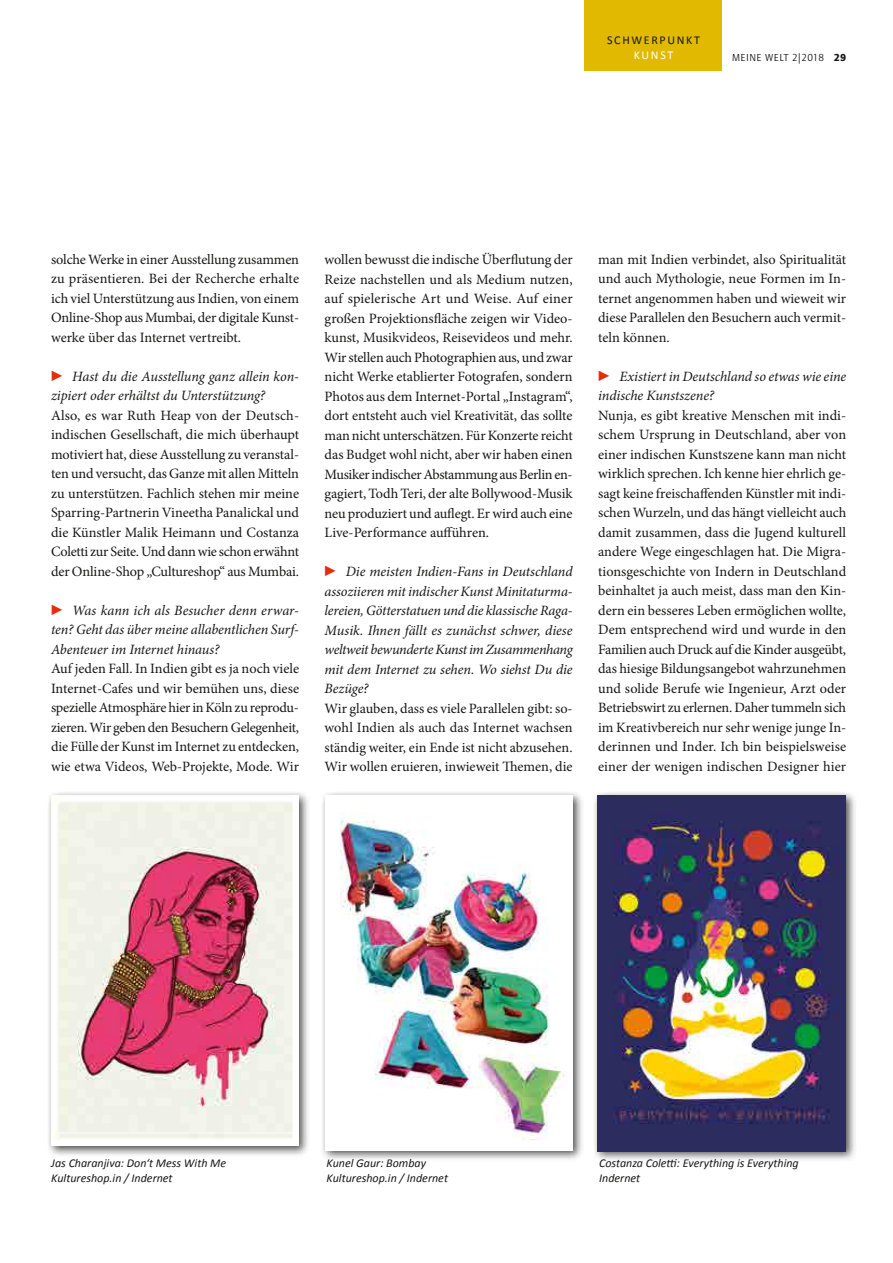
<style>
.page{position:relative;width:893px;height:1263px;background:#fff}
.page>*{position:absolute;margin:0;border:0;box-sizing:border-box;transform-origin:0 0}
.t1{font:14.25px/19.5px "Minion Pro";letter-spacing:-.005em;color:#181716;text-align:justify}
.t2{font:italic 14.25px/19.5px "Minion Pro";letter-spacing:-.005em;color:#181716;text-align:justify}
.t3{font:italic 12px/15px "Calibri";color:#181716}
.t4{font:12px "Calibri";letter-spacing:.14em;color:#181716}
.t5{font:12px "Calibri";letter-spacing:.135em;color:#fff}
.t6{font:10.5px "Quay Sans ITC";letter-spacing:.05em;color:#181716}
.s1{font-weight:900}
.s2{font-family:"Mathematical Pi Six";font-style:normal;color:#e52d09}
</style>
<div class="page">
<div style="left:585px;top:0;width:137px;height:71px;background:#e0b900"></div>
<div style="left:46px;top:790px;width:264px;height:367px;background:#181716;opacity:.75"></div>
<img style="left:51px;top:795px;width:248px;height:351px">
<div style="left:320px;top:790px;width:264px;height:371px;background:#181716;opacity:.75"></div>
<img style="left:325px;top:795px;width:248px;height:355px">
<div style="left:592px;top:790px;width:265px;height:372px;background:#181716;opacity:.75"></div>
<img style="left:598px;top:795px;width:248px;height:356px">
<p class="t4" style="left:607px;top:33px;width:94px">SCHWERPUNKT</p>
<p class="t5" style="left:634px;top:48px;width:41px">KUNST</p>
<p class="t6" style="left:732px;top:52px;width:116px">MEINE WELT 2|2018 <span class="s1">29</span></p>
<p class="t1" style="left:51px;top:250px;width:250px">solche Werke in einer Ausstellung zusammen zu präsentieren. Bei der Recherche erhalte ich viel Unterstützung aus Indien, von einem Online-Shop aus Mumbai, der digitale Kunst&shy;werke über das Internet vertreibt.</p>
<p class="t2" style="left:51px;top:367px;width:250px"><span class="s2">C</span> Hast du die Ausstellung ganz allein kon&shy;zipiert oder erhältst du Unterstützung?</p>
<p class="t1" style="left:51px;top:406px;width:250px">Also, es war Ruth Heap von der Deutsch&shy;indischen Gesellschaft, die mich überhaupt motiviert hat, diese Ausstellung zu veranstal&shy;ten und versucht, das Ganze mit allen Mitteln zu unterstützen. Fachlich stehen mir meine Sparring-Partnerin Vineetha Panalickal und die Künstler Malik Heimann und Costanza Coletti zur Seite. Und dann wie schon erwähnt der Online-Shop „Cultureshop“ aus Mumbai.</p>
<p class="t2" style="left:51px;top:601px;width:250px"><span class="s2">C</span> Was kann ich als Besucher denn erwar&shy;ten? Geht das über meine allabentlichen Surf-Abenteuer im Internet hinaus?</p>
<p class="t1" style="left:51px;top:659px;width:250px">Auf jeden Fall. In Indien gibt es ja noch viele Internet-Cafes und wir bemühen uns, diese spezielle Atmosphäre hier in Köln zu reprodu&shy;zieren. Wir geben den Besuchern Gelegenheit, die Fülle der Kunst im Internet zu entdecken, wie etwa Videos, Web-Projekte, Mode. Wir</p>
<p class="t1" style="left:325px;top:250px;width:250px">wollen bewusst die indische Überflutung der Reize nachstellen und als Medium nutzen, auf spielerische Art und Weise. Auf einer großen Projektionsfläche zeigen wir Video&shy;kunst, Musikvideos, Reisevideos und mehr.<br>Wir stellen auch Photographien aus, und zwar nicht Werke etablierter Fotografen, sondern Photos aus dem Internet-Portal „Instagram“, dort entsteht auch viel Kreativität, das sollte man nicht unterschätzen. Für Konzerte reicht das Budget wohl nicht, aber wir haben einen Musiker indischer Abstammung aus Berlin en&shy;gagiert, Todh Teri, der alte Bollywood-Musik neu produziert und auflegt. Er wird auch eine Live-Performance aufführen.</p>
<p class="t2" style="left:325px;top:562px;width:250px"><span class="s2">C</span> Die meisten Indien-Fans in Deutschland assoziieren mit indischer Kunst Minitaturma&shy;lereien, Götterstatuen und die klassische Raga-Musik. Ihnen fällt es zunächst schwer, diese weltweit bewunderte Kunst im Zusammenhang mit dem Internet zu sehen. Wo siehst Du die Bezüge?</p>
<p class="t1" style="left:325px;top:698px;width:250px">Wir glauben, dass es viele Parallelen gibt: so&shy;wohl Indien als auch das Internet wachsen ständig weiter, ein Ende ist nicht abzusehen.<br>Wir wollen eruieren, inwieweit Themen, die</p>
<p class="t1" style="left:598px;top:250px;width:250px">man mit Indien verbindet, also Spiritualität und auch Mythologie, neue Formen im In&shy;ternet angenommen haben und wieweit wir diese Parallelen den Besuchern auch vermit&shy;teln können.</p>
<p class="t2" style="left:598px;top:366px;width:250px"><span class="s2">C</span> Existiert in Deutschland so etwas wie eine indische Kunstszene?</p>
<p class="t1" style="left:598px;top:406px;width:250px">Nunja, es gibt kreative Menschen mit indi&shy;schem Ursprung in Deutschland, aber von einer indischen Kunstszene kann man nicht wirklich sprechen. Ich kenne hier ehrlich ge&shy;sagt keine freischaffenden Künstler mit indi&shy;schen Wurzeln, und das hängt vielleicht auch damit zusammen, dass die Jugend kulturell andere Wege eingeschlagen hat. Die Migra&shy;tionsgeschichte von Indern in Deutschland beinhaltet ja auch meist, dass man den Kin&shy;dern ein besseres Leben ermöglichen wollte, Dem entsprechend wird und wurde in den Familien auch Druck auf die Kinder ausgeübt, das hiesige Bildungsangebot wahrzunehmen und solide Berufe wie Ingenieur, Arzt oder Betriebswirt zu erlernen. Daher tummeln sich im Kreativbereich nur sehr wenige junge In&shy;derinnen und Inder. Ich bin beispielsweise einer der wenigen indischen Designer hier</p>
<p class="t3" style="left:327px;top:1155px;width:123px">Kunel Gaur: Bombay<br>Kultureshop.in / Indernet</p>
<p class="t3" style="left:51px;top:1155px;width:176px">Jas Charanjiva: Don‘t Mess With Me<br>Kultureshop.in / Indernet</p>
<p class="t3" style="left:599px;top:1155px;width:201px">Costanza Coletti: Everything is Everything<br>Indernet</p>
</div>
